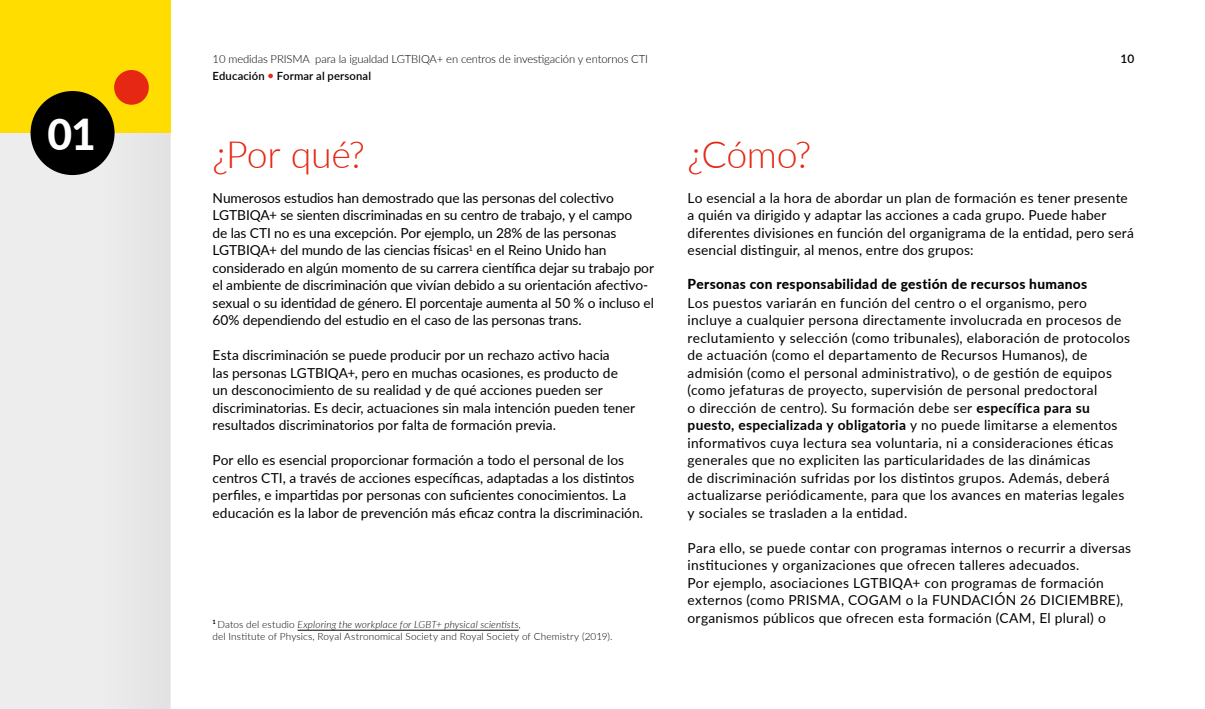
<style>
.page{position:relative;width:1205px;height:709px;background:#fff}
.page>*{position:absolute;margin:0;border:0;box-sizing:border-box;transform-origin:0 0}
.t1{font:800 42.62px "Lato";color:#fff}
.t2{font:300 37.5px "Lato";letter-spacing:-.01em;color:#e52713}
.texto{font:13.75px/17.5px "Lato";letter-spacing:.01em;color:#000}
.texto-2{font:13.75px/17.5px "Lato";letter-spacing:-.01em;color:#000}
.subtitulo{font:800 13.75px "Lato";letter-spacing:.025em;color:#000}
.t3{font:600 11.88px "Lato";color:#000}
.t4{font:300 11.25px "Lato";letter-spacing:-.01em;color:#000}
.t5{font:600 11.25px "Lato";letter-spacing:.01em;color:#000}
.pie_de_pagina{font:300 10px/12.5px "Lato";letter-spacing:.015em;color:#000}
.pie_de_pagina-2{font:700 5.88px "Lato";color:#000}
.s1{color:#e52713}
.s2{font-weight:700}
.s3{font-style:italic}
</style>
<div class="page">
<div style="left:0;top:0;width:170px;height:709px;background:#ededed"></div>
<div style="left:99px;top:0;width:71px;height:709px;background:#e8e8e8"></div>
<div style="left:0;top:0;width:170px;height:133px;background:#fd0"></div>
<div style="left:31px;top:91px;width:84px;height:84px;background:#000;border-radius:50%"></div>
<div style="left:114px;top:70px;width:35px;height:35px;background:#e52713;border-radius:50%"></div>
<hr style="left:298px;top:630px;width:221px;height:1px;background:#000">
<p class="t1" style="left:48px;top:103px;width:50px">01</p>
<p class="t4" style="left:213px;top:51px;width:437px">10 medidas PRISMA para la igualdad LGTBIQA+ en centros de investigación y entornos CTI</p>
<p class="t3" style="left:1120px;top:50px;width:15px">10</p>
<p class="t5" style="left:213px;top:68px;width:160px">Educación <span class="s1">•</span> Formar al personal</p>
<p class="t2" style="left:213px;top:128px;width:154px">¿Por qué?</p>
<p class="texto-2" style="left:213px;top:188px;width:443px">Numerosos estudios han demostrado que las personas del colectivo LGTBIQA+ se sienten discriminadas en su centro de trabajo, y el campo<br>de las CTI no es una excepción. Por ejemplo, un 28% de las personas LGTBIQA+ del mundo de las ciencias físicas<sup>1</sup> en el Reino Unido han considerado en algún momento de su carrera científica dejar su trabajo por el ambiente de discriminación que vivían debido a su orientación afectivo&shy;sexual o su identidad de género. El porcentaje aumenta al 50 % o incluso el 60% dependiendo del estudio en el caso de las personas trans.</p>
<p class="texto" style="left:213px;top:346px;width:424px">Esta discriminación se puede producir por un rechazo activo hacia<br>las personas LGTBIQA+, pero en muchas ocasiones, es producto de un desconocimiento de su realidad y de qué acciones pueden ser discriminatorias. Es decir, actuaciones sin mala intención pueden tener resultados discriminatorios por falta de formación previa.</p>
<p class="texto" style="left:213px;top:451px;width:432px">Por ello es esencial proporcionar formación a todo el personal de los centros CTI, a través de acciones específicas, adaptadas a los distintos perfiles, e impartidas por personas con suficientes conocimientos. La educación es la labor de prevención más eficaz contra la discriminación.</p>
<p class="t2" style="left:687px;top:128px;width:125px">¿Cómo?</p>
<p class="texto" style="left:687px;top:188px;width:448px">Lo esencial a la hora de abordar un plan de formación es tener presente a quién va dirigido y adaptar las acciones a cada grupo. Puede haber diferentes divisiones en función del organigrama de la entidad, pero será esencial distinguir, al menos, entre dos grupos:</p>
<p class="subtitulo" style="left:687px;top:274px;width:401px">Personas con responsabilidad de gestión de recursos humanos</p>
<p class="texto" style="left:687px;top:293px;width:444px">Los puestos variarán en función del centro o el organismo, pero incluye a cualquier persona directamente involucrada en procesos de reclutamiento y selección (como tribunales), elaboración de protocolos de actuación (como el departamento de Recursos Humanos), de admisión (como el personal administrativo), o de gestión de equipos (como jefaturas de proyecto, supervisión de personal predoctoral<br>o dirección de centro). Su formación debe ser <span class="s2">específica para su puesto, especializada y obligatoria</span> y no puede limitarse a elementos informativos cuya lectura sea voluntaria, ni a consideraciones éticas generales que no expliciten las particularidades de las dinámicas<br>de discriminación sufridas por los distintos grupos. Además, deberá actualizarse periódicamente, para que los avances en materias legales y sociales se trasladen a la entidad.</p>
<p class="texto" style="left:687px;top:538px;width:445px">Para ello, se puede contar con programas internos o recurrir a diversas instituciones y organizaciones que ofrecen talleres adecuados.<br>Por ejemplo, asociaciones LGTBIQA+ con programas de formación externos (como PRISMA, COGAM o la FUNDACIÓN 26 DICIEMBRE),</p>
<p class="pie_de_pagina-2" style="left:213px;top:618px;width:5px">1</p>
<p class="texto" style="left:687px;top:608px;width:420px">organismos públicos que ofrecen esta formación (CAM, El plural) o</p>
<p class="pie_de_pagina" style="left:213px;top:617px;width:401px;text-indent:5px">Datos del estudio <span class="s3">Exploring the workplace for LGBT+ physical scientists</span>,<br>del Institute of Physics, Royal Astronomical Society and Royal Society of Chemistry (2019).</p>
</div>
